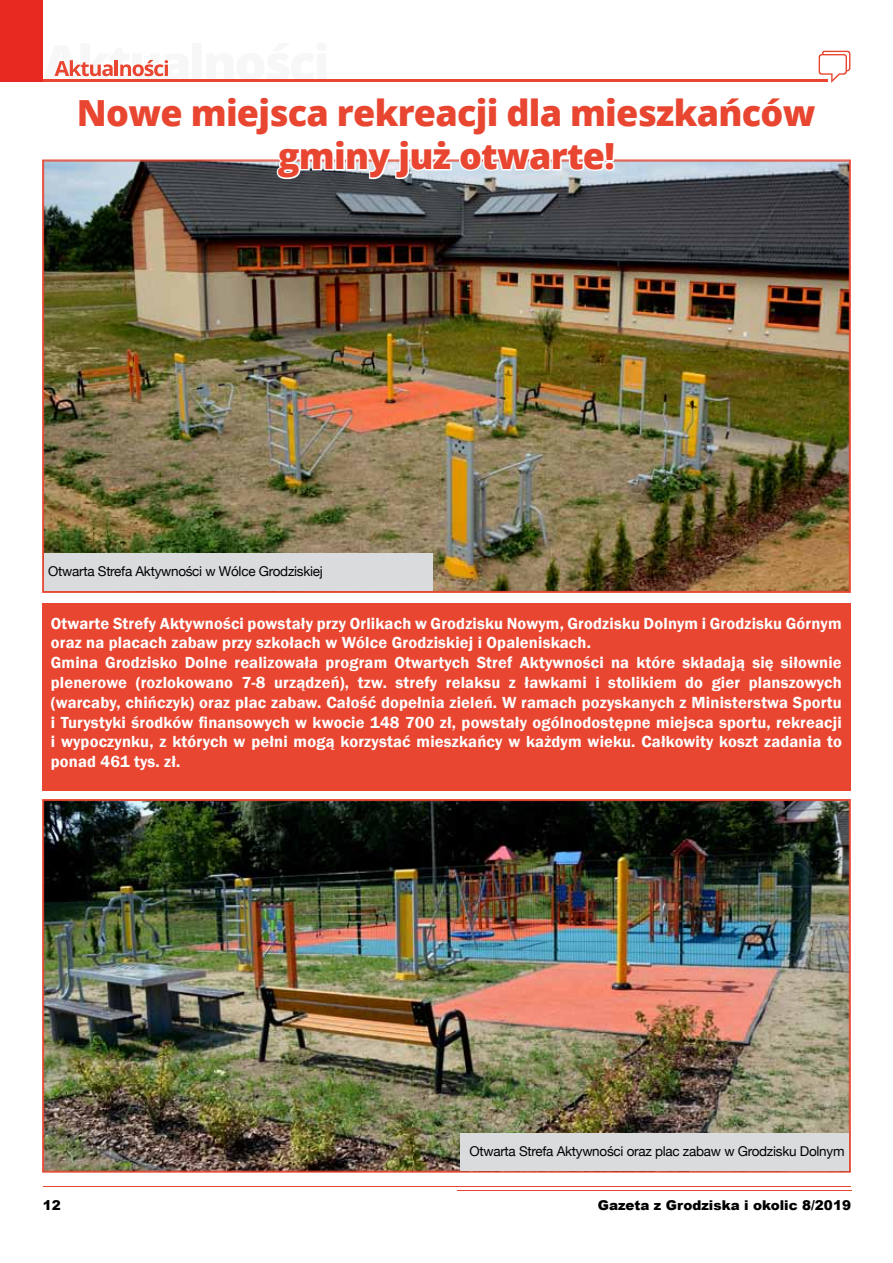
<style>
.page{position:relative;width:893px;height:1263px;background:#fff}
.page>*{position:absolute;margin:0;border:0;box-sizing:border-box;transform-origin:0 0}
.t1{font:800 36px/43.2px "Open Sans";letter-spacing:-.02em;color:#e94631;text-align:center}
.t2{font:600 16.5px/19.8px "Franklin Gothic";letter-spacing:.01em;color:#fff}
.t3{font:13.5px "Helvetica Neue";letter-spacing:-.02em;color:#000}
.t4{font:900 13.5px "Arial";color:#000}
</style>
<div class="page">
<hr style="left:43px;top:1186px;width:808px;height:1px;background:#e94631">
<hr style="left:457px;top:1190px;width:394px;height:1px;background:#e94631">
<div style="left:192px;top:43px;width:10px;height:38px;background:#f7f7f8"></div>
<svg style="left:54px;top:60px;width:115px;height:17px"></svg>
<hr style="left:43px;top:79px;width:785px;height:3px;background:#e94631">
<svg style="left:819px;top:51px;width:31px;height:32px"></svg>
<div style="left:0;top:0;width:43px;height:82px;background:#e72820"></div>
<div style="left:42px;top:603px;width:808px;height:188px;background:#e94631"></div>
<img style="left:42px;top:160px;width:809px;height:433px">
<img style="left:42px;top:799px;width:809px;height:373px">
<svg style="left:275px;top:159px;width:342px;height:22px"></svg>
<div style="left:460px;top:1133px;width:389px;height:38px;background:#d9dbdd"></div>
<div style="left:44px;top:553px;width:388px;height:38px;background:#d9dbdd"></div>
<h1 class="t1" style="left:77px;top:89px;width:740px">Nowe miejsca rekreacji dla mieszkańców gminy już otwarte!</h1>
<p class="t3" style="left:48px;top:563px;width:276px">Otwarta Strefa Aktywności w Wólce Grodziskiej</p>
<p class="t2" style="left:51px;top:613px;width:792px">Otwarte Strefy Aktywności powstały przy Orlikach w Grodzisku Nowym, Grodzisku Dolnym i Grodzisku Górnym oraz na placach zabaw przy szkołach w Wólce Grodziskiej i Opaleniskach.<br>Gmina Grodzisko Dolne realizowała program Otwartych Stref Aktywności na które składają się siłownie plenerowe (rozlokowano 7-8 urządzeń), tzw. strefy relaksu z ławkami i stolikiem do gier planszowych (warcaby, chińczyk) oraz plac zabaw. Całość dopełnia zieleń. W ramach pozyskanych z Ministerstwa Sportu i Turystyki środków finansowych w kwocie 148 700 zł, powstały ogólnodostępne miejsca sportu, rekreacji i wypoczynku, z których w pełni mogą korzystać mieszkańcy w każdym wieku. Całkowity koszt zadania to ponad 461 tys. zł.</p>
<p class="t3" style="left:469px;top:1143px;width:377px">Otwarta Strefa Aktywności oraz plac zabaw w Grodzisku Dolnym</p>
<p class="t4" style="left:43px;top:1195px;width:20px">12</p>
<p class="t4" style="left:598px;top:1196px;width:255px">Gazeta z Grodziska i okolic 8/2019</p>
</div>
